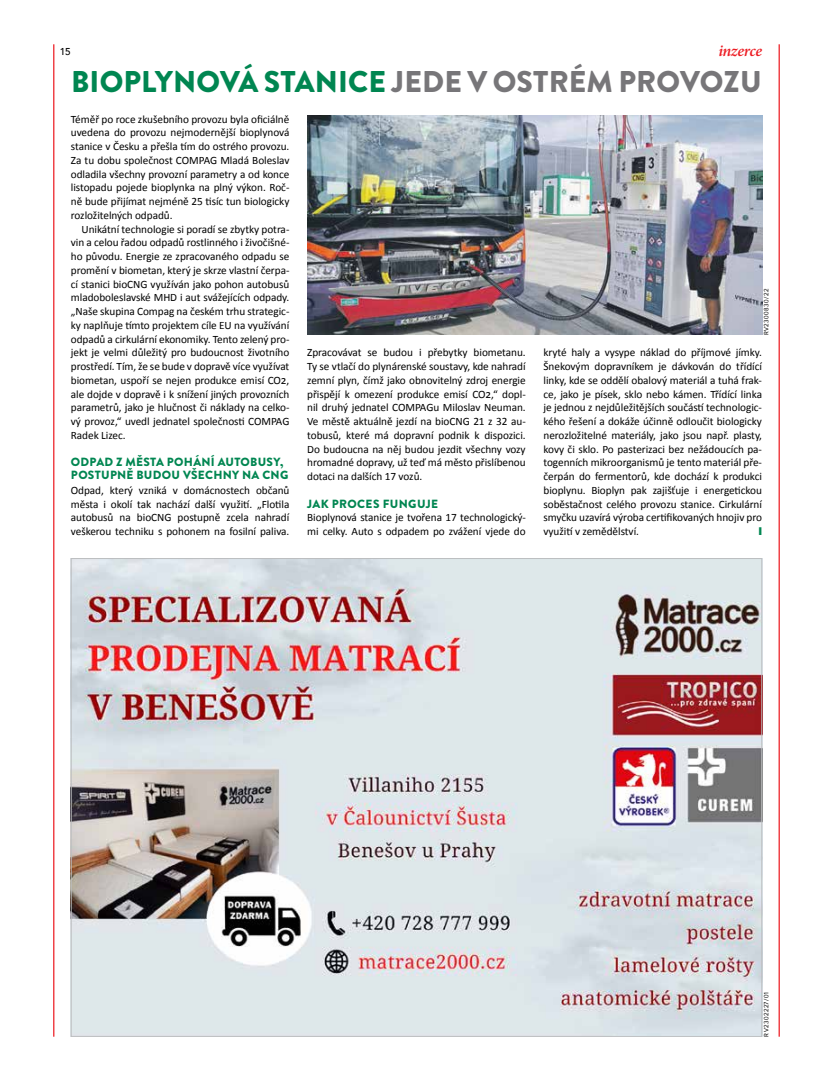
<style>
.page{position:relative;width:833px;height:1081px;background:#fff}
.page>*{position:absolute;margin:0;border:0;box-sizing:border-box;transform-origin:0 0}
.t1{font:900 30px "Brandon Grotesque";letter-spacing:.005em;color:#777679}
.t2{font:italic 600 16.25px "Minion Pro";letter-spacing:-.025em;color:#ed1d24}
.t3{font:900 11.88px/12.5px "Brandon Grotesque";letter-spacing:.025em;color:#008651}
.t4{font:11.25px/13.8px "Calibri";letter-spacing:-.005em;color:#000;text-align:justify}
.t5{font:500 10px "Avenir";color:#000}
.t6{font:6.25px "Avenir";letter-spacing:.075em;color:#000}
.s1{color:#008651}
</style>
<div class="page">
<hr style="left:53px;top:44px;width:1px;height:992px;background:#ed1d24">
<hr style="left:778px;top:44px;width:2px;height:992px;background:#ed1d24">
<img style="left:307px;top:115px;width:455px;height:220px">
<img style="left:73px;top:560px;width:687px;height:474px">
<p class="t5" style="left:60px;top:43px;width:13px">15</p>
<h2 class="t2" style="left:718px;top:40px;width:45px">inzerce</h2>
<h1 class="t1" style="left:71px;top:60px;width:692px"><span class="s1">BIOPLYNOVÁ STANICE</span> JEDE V OSTRÉM PROVOZU</h1>
<p class="t4" style="left:71px;top:111px;width:220px">Téměř po roce zkušebního provozu byla oficiálně uvedena do provozu nejmodernější bioplynová stanice v Česku a přešla tím do ostrého provozu.<br>Za tu dobu společnost COMPAG Mladá Boleslav odladila všechny provozní parametry a od konce listopadu pojede bioplynka na plný výkon. Roč&shy;ně bude přijímat nejméně 25 tisíc tun biologicky rozložitelných odpadů.</p>
<p class="t4" style="left:71px;top:221px;width:220px;text-indent:11px">Unikátní technologie si poradí se zbytky potra&shy;vin a celou řadou odpadů rostlinného i živočišné&shy;ho původu. Energie ze zpracovaného odpadu se promění v biometan, který je skrze vlastní čerpa&shy;cí stanici bioCNG využíván jako pohon autobusů mladoboleslavské MHD i aut svážejících odpady. „Naše skupina Compag na českém trhu strategic&shy;ky naplňuje tímto projektem cíle EU na využívání odpadů a cirkulární ekonomiky. Tento zelený pro&shy;jekt je velmi důležitý pro budoucnost životního prostředí. Tím, že se bude v dopravě více využívat biometan, uspoří se nejen produkce emisí CO2, ale dojde v dopravě i k snížení jiných provozních parametrů, jako je hlučnost či náklady na celko&shy;vý provoz,“ uvedl jednatel společnosti COMPAG Radek Lizec.</p>
<p class="t3" style="left:71px;top:456px;width:219px">ODPAD Z MĚSTA POHÁNÍ AUTOBUSY,<br>POSTUPNĚ BUDOU VŠECHNY NA CNG</p>
<p class="t4" style="left:71px;top:483px;width:220px">Odpad, který vzniká v domácnostech občanů města i okolí tak nachází další využití. „Flotila autobusů na bioCNG postupně zcela nahradí veškerou techniku s pohonem na fosilní paliva.</p>
<p class="t6" style="left:761px;top:335px;width:48px;rotate:-90deg">RV2300830/22</p>
<p class="t4" style="left:307px;top:345px;width:220px">Zpracovávat se budou i přebytky biometanu.<br>Ty se vtlačí do plynárenské soustavy, kde nahradí zemní plyn, čímž jako obnovitelný zdroj energie přispějí k omezení produkce emisí CO2,“ dopl&shy;nil druhý jednatel COMPAGu Miloslav Neuman.<br>Ve městě aktuálně jezdí na bioCNG 21 z 32 au&shy;tobusů, které má dopravní podnik k dispozici.<br>Do budoucna na něj budou jezdit všechny vozy hromadné dopravy, už teď má město přislíbenou dotaci na dalších 17 vozů.</p>
<p class="t3" style="left:307px;top:497px;width:132px">JAK PROCES FUNGUJE</p>
<p class="t4" style="left:307px;top:510px;width:220px">Bioplynová stanice je tvořena 17 technologický&shy;mi celky. Auto s odpadem po zvážení vjede do</p>
<p class="t4" style="left:543px;top:345px;width:220px">kryté haly a vysype náklad do příjmové jímky.<br>Šnekovým dopravníkem je dávkován do třídící linky, kde se oddělí obalový materiál a tuhá frak&shy;ce, jako je písek, sklo nebo kámen. Třídící linka je jednou z nejdůležitějších součástí technologic&shy;kého řešení a dokáže účinně odloučit biologicky nerozložitelné materiály, jako jsou např. plasty, kovy či sklo. Po pasterizaci bez nežádoucích pa&shy;togenních mikroorganismů je tento materiál pře&shy;čerpán do fermentorů, kde dochází k produkci bioplynu. Bioplyn pak zajišťuje i energetickou soběstačnost celého provozu stanice. Cirkulární smyčku uzavírá výroba certifikovaných hnojiv pro využití v zemědělství.</p>
<p class="t6" style="left:761px;top:1036px;width:47px;rotate:-90deg">RV2302227/01</p>
</div>
